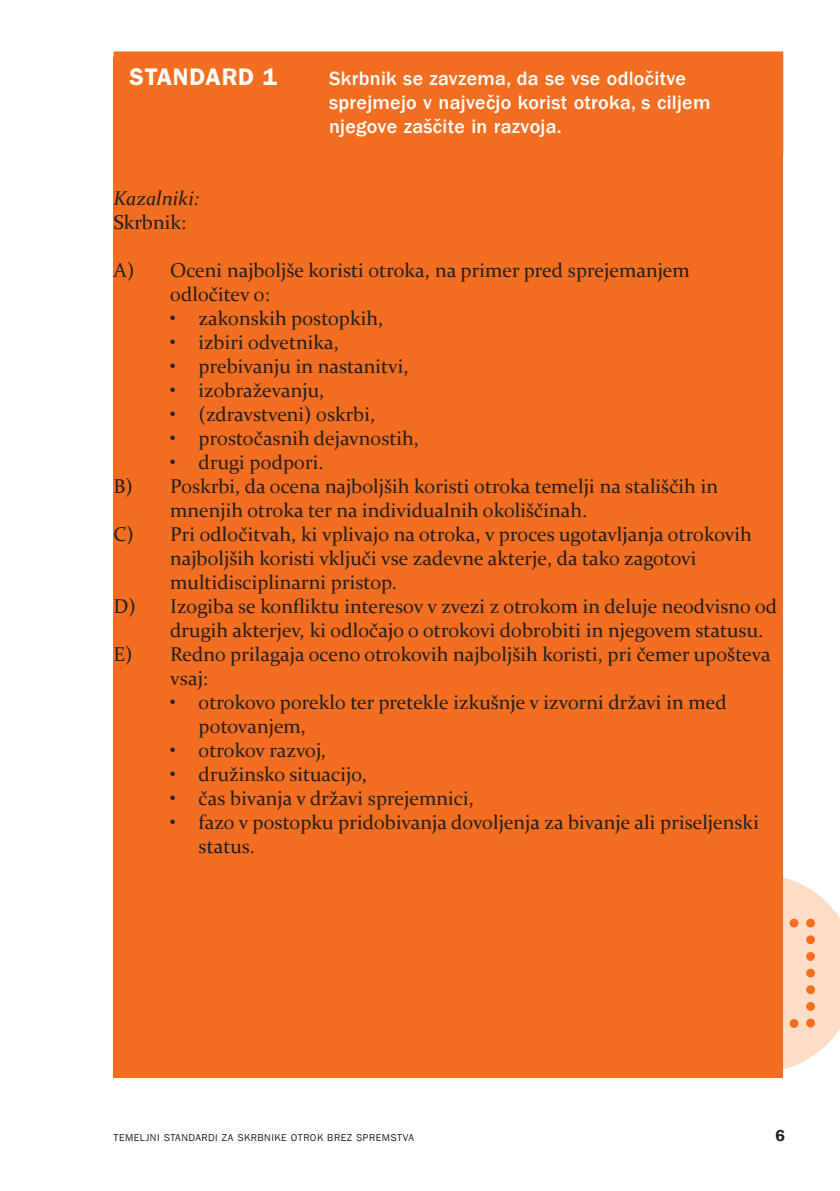
<style>
.page{position:relative;width:840px;height:1191px;background:#fff}
.page>*{position:absolute;margin:0;border:0;box-sizing:border-box;transform-origin:0 0}
.t1{font:600 24px "ITC Franklin Gothic Std";color:#fff}
.t2{font:20px/24px "Constantia";color:#231f20}
.t3{font:500 20px/24px "ITC Franklin Gothic Std";letter-spacing:.015em;color:#fff}
.t4{font:italic 20px "Constantia";color:#231f20}
.t5{font:600 16px "ITC Franklin Gothic Std";color:#231f20}
.t6{font:10px "ITC Franklin Gothic Std";letter-spacing:.05em;color:#231f20}
</style>
<div class="page">
<svg style="left:782px;top:874px;width:57px;height:198px"></svg>
<div style="left:113px;top:57px;width:669px;height:1020px;background:#f36e21"></div>
<div style="left:113px;top:51px;width:669px;height:103px;background:#f36e21"></div>
<p class="t1" style="left:129px;top:63px;width:32px">STANDARD</p>
<p class="t1" style="left:262px;top:63px;width:16px">1</p>
<p class="t3" style="left:329px;top:67px;width:382px">Skrbnik se zavzema, da se vse odločitve sprejmejo v največjo korist otroka, s ciljem njegove zaščite in razvoja.</p>
<p class="t4" style="left:113px;top:185px;width:87px">Kazalniki:</p>
<p class="t2" style="left:113px;top:209px;width:74px">Skrbnik:</p>
<p class="t2" style="left:170px;top:257px;width:521px;text-indent:-57px">A) Oceni najboljše koristi otroka, na primer pred sprejemanjem odločitev o:</p>
<p class="t2" style="left:170px;top:305px;width:214px">• zakonskih postopkih,</p>
<p class="t2" style="left:170px;top:329px;width:170px">• izbiri odvetnika,</p>
<p class="t2" style="left:170px;top:353px;width:240px">• prebivanju in nastanitvi,</p>
<p class="t2" style="left:170px;top:377px;width:155px">• izobraževanju,</p>
<p class="t2" style="left:170px;top:401px;width:206px">• (zdravstveni) oskrbi,</p>
<p class="t2" style="left:170px;top:425px;width:250px">• prostočasnih dejavnostih,</p>
<p class="t2" style="left:170px;top:449px;width:155px">• drugi podpori.</p>
<p class="t2" style="left:113px;top:473px;width:605px">B) Poskrbi, da ocena najboljših koristi otroka temelji na stališčih in</p>
<p class="t2" style="left:170px;top:497px;width:418px">mnenjih otroka ter na individualnih okoliščinah.</p>
<p class="t2" style="left:113px;top:521px;width:639px">C) Pri odločitvah, ki vplivajo na otroka, v proces ugotavljanja otrokovih</p>
<p class="t2" style="left:170px;top:545px;width:527px">najboljših koristi vključi vse zadevne akterje, da tako zagotovi</p>
<p class="t2" style="left:170px;top:569px;width:228px">multidisciplinarni pristop.</p>
<p class="t2" style="left:113px;top:593px;width:664px">D) Izogiba se konfliktu interesov v zvezi z otrokom in deluje neodvisno od</p>
<p class="t2" style="left:170px;top:617px;width:594px">drugih akterjev, ki odločajo o otrokovi dobrobiti in njegovem statusu.</p>
<p class="t2" style="left:113px;top:641px;width:658px">E) Redno prilagaja oceno otrokovih najboljših koristi, pri čemer upošteva</p>
<p class="t2" style="left:170px;top:665px;width:39px">vsaj:</p>
<p class="t2" style="left:198px;top:689px;width:529px;text-indent:-28px">• otrokovo poreklo ter pretekle izkušnje v izvorni državi in med potovanjem,</p>
<p class="t2" style="left:170px;top:737px;width:157px">• otrokov razvoj,</p>
<p class="t2" style="left:170px;top:761px;width:198px">• družinsko situacijo,</p>
<p class="t2" style="left:170px;top:785px;width:305px">• čas bivanja v državi sprejemnici,</p>
<p class="t2" style="left:198px;top:809px;width:561px;text-indent:-28px">• fazo v postopku pridobivanja dovoljenja za bivanje ali priseljenski status.</p>
<p class="t6" style="left:113px;top:1132px;width:302px">TEMELJNI STANDARDI ZA SKRBNIKE OTROK BREZ SPREMSTVA</p>
<p class="t5" style="left:775px;top:1126px;width:11px">6</p>
</div>
